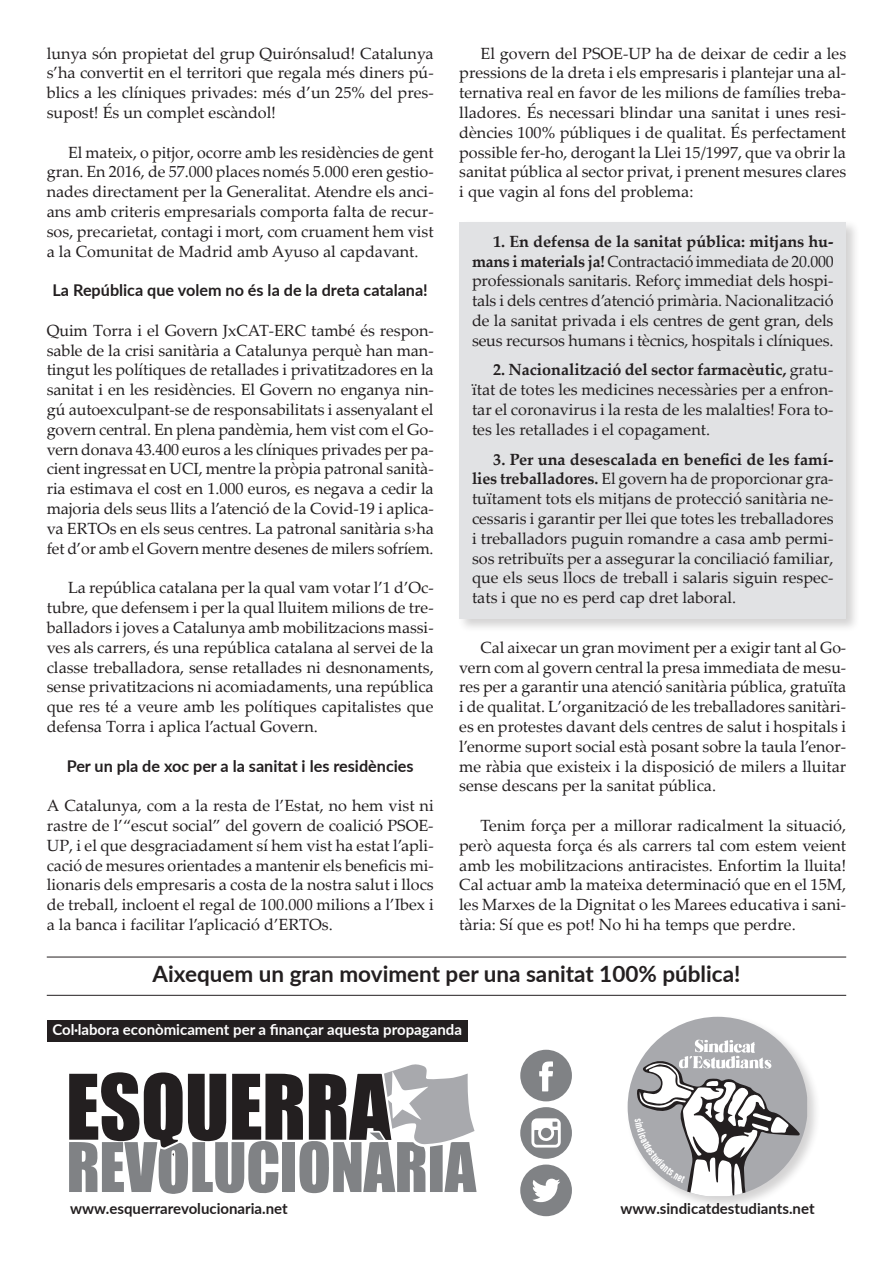
<style>
.page{position:relative;width:893px;height:1263px;background:#fff}
.page>*{position:absolute;margin:0;border:0;box-sizing:border-box;transform-origin:0 0}
.t1{font:700 22.5px "Lato";color:#231f20}
.t2{font:16.2px/19.8px "Palatino Linotype";color:#231f20;text-align:justify}
.t3{font:700 16.2px "Lato";color:#231f20}
.t4{font:700 15px "Lato";color:#231f20}
.t5{font:700 15px "Lato";color:#fff}
.s1{font-weight:700}
</style>
<div class="page">
<div style="left:457px;top:220px;width:403px;height:413px;background:#231f20;opacity:.2"></div>
<div style="left:459px;top:222px;width:387px;height:397px;background:#e1e2e4"></div>
<hr style="left:47px;top:957px;width:799px;height:1px;background:#231f20">
<hr style="left:47px;top:995px;width:799px;height:1px;background:#231f20">
<svg style="left:520px;top:1050px;width:52px;height:51px"></svg>
<svg style="left:520px;top:1107px;width:52px;height:109px"></svg>
<div style="left:47px;top:1021px;width:421px;height:21px;background:#231f20"></div>
<svg style="left:69px;top:1064px;width:408px;height:130px"></svg>
<div style="left:625px;top:1014px;width:196px;height:196px;background:#231f20;opacity:.2"></div>
<svg style="left:628px;top:1017px;width:179px;height:179px"></svg>
<p class="t2" style="left:47px;top:43px;width:388px">lunya són propietat del grup Quirónsalud! Catalunya s’ha convertit en el territori que regala més diners pú&shy;blics a les clíniques privades: més d’un 25% del pres&shy;supost! És un complet escàndol!</p>
<p class="t2" style="left:47px;top:142px;width:388px;text-indent:21px">El mateix, o pitjor, ocorre amb les residències de gent gran. En 2016, de 57.000 places només 5.000 eren gestio&shy;nades directament per la Generalitat. Atendre els anci&shy;ans amb criteris empresarials comporta falta de recur&shy;sos, precarietat, contagi i mort, com cruament hem vist a la Comunitat de Madrid amb Ayuso al capdavant.</p>
<p class="t3" style="left:53px;top:278px;width:377px">La República que volem no és la de la dreta catalana!</p>
<p class="t2" style="left:47px;top:320px;width:388px">Quim Torra i el Govern JxCAT-ERC també és respon&shy;sable de la crisi sanitària a Catalunya perquè han man&shy;tingut les polítiques de retallades i privatitzadores en la sanitat i en les residències. El Govern no enganya nin&shy;gú autoexculpant-se de responsabilitats i assenyalant el govern central. En plena pandèmia, hem vist com el Go&shy;vern donava 43.400 euros a les clíniques privades per pa&shy;cient ingressat en UCI, mentre la pròpia patronal sanità&shy;ria estimava el cost en 1.000 euros, es negava a cedir la majoria dels seus llits a l’atenció de la Covid-19 i aplica&shy;va ERTOs en els seus centres. La patronal sanitària s›ha fet d’or amb el Govern mentre desenes de milers sofríem.</p>
<p class="t2" style="left:47px;top:577px;width:388px;text-indent:21px">La república catalana per la qual vam votar l’1 d’Oc&shy;tubre, que defensem i per la qual lluitem milions de tre&shy;balladors i joves a Catalunya amb mobilitzacions massi&shy;ves als carrers, és una república catalana al servei de la classe treballadora, sense retallades ni desnonaments, sense privatitzacions ni acomiadaments, una república que res té a veure amb les polítiques capitalistes que defensa Torra i aplica l’actual Govern.</p>
<p class="t3" style="left:67px;top:754px;width:349px">Per un pla de xoc per a la sanitat i les residències</p>
<p class="t2" style="left:47px;top:795px;width:388px">A Catalunya, com a la resta de l’Estat, no hem vist ni rastre de l’“escut social” del govern de coalició PSOE-UP, i el que desgraciadament sí hem vist ha estat l’apli&shy;cació de mesures orientades a mantenir els beneficis mi&shy;lionaris dels empresaris a costa de la nostra salut i llocs de treball, incloent el regal de 100.000 milions a l’Ibex i a la banca i facilitar l’aplicació d’ERTOs.</p>
<p class="t2" style="left:459px;top:43px;width:389px;text-indent:21px">El govern del PSOE-UP ha de deixar de cedir a les pressions de la dreta i els empresaris i plantejar una al&shy;ternativa real en favor de les milions de famílies treba&shy;lladores. És necessari blindar una sanitat i unes resi&shy;dències 100% públiques i de qualitat. És perfectament possible fer-ho, derogant la Llei 15/1997, que va obrir la sanitat pública al sector privat, i prenent mesures clares i que vagin al fons del problema:</p>
<p class="t2" style="left:472px;top:231px;width:363px;text-indent:21px"><span class="s1">1. En defensa de la sanitat pública: mitjans hu&shy;mans i materials ja!</span> Contractació immediata de 20.000 professionals sanitaris. Reforç immediat dels hospi&shy;tals i dels centres d’atenció primària. Nacionalització de la sanitat privada i els centres de gent gran, dels seus recursos humans i tècnics, hospitals i clíniques.</p>
<p class="t2" style="left:472px;top:359px;width:363px;text-indent:21px"><span class="s1">2. Nacionalització del sector farmacèutic,</span> gratu&shy;ïtat de totes les medicines necessàries per a enfron&shy;tar el coronavirus i la resta de les malalties! Fora to&shy;tes les retallades i el copagament.</p>
<p class="t2" style="left:472px;top:448px;width:363px;text-indent:21px"><span class="s1">3. Per una desescalada en benefici de les famí&shy;lies treballadores.</span> El govern ha de proporcionar gra&shy;tuïtament tots els mitjans de protecció sanitària ne&shy;cessaris i garantir per llei que totes les treballadores i treballadors puguin romandre a casa amb permi&shy;sos retribuïts per a assegurar la conciliació familiar, que els seus llocs de treball i salaris siguin respec&shy;tats i que no es perd cap dret laboral.</p>
<p class="t2" style="left:459px;top:637px;width:389px;text-indent:21px">Cal aixecar un gran moviment per a exigir tant al Go&shy;vern com al govern central la presa immediata de mesu&shy;res per a garantir una atenció sanitària pública, gratuïta i de qualitat. L’organització de les treballadores sanitàri&shy;es en protestes davant dels centres de salut i hospitals i l’enorme suport social està posant sobre la taula l’enor&shy;me ràbia que existeix i la disposició de milers a lluitar sense descans per la sanitat pública.</p>
<p class="t2" style="left:459px;top:815px;width:388px;text-indent:21px">Tenim força per a millorar radicalment la situació, però aquesta força és als carrers tal com estem veient amb les mobilitzacions antiracistes. Enfortim la lluita!<br>Cal actuar amb la mateixa determinació que en el 15M, les Marxes de la Dignitat o les Marees educativa i sani&shy;tària: Sí que es pot! No hi ha temps que perdre.</p>
<h1 class="t1" style="left:152px;top:957px;width:589px">Aixequem un gran moviment per una sanitat 100% pública!</h1>
<p class="t5" style="left:53px;top:1019px;width:411px">Col·labora econòmicament per a finançar aquesta propaganda</p>
<p class="t4" style="left:70px;top:1198px;width:219px">www.esquerrarevolucionaria.net</p>
<p class="t4" style="left:621px;top:1198px;width:196px">www.sindicatdestudiants.net</p>
</div>
